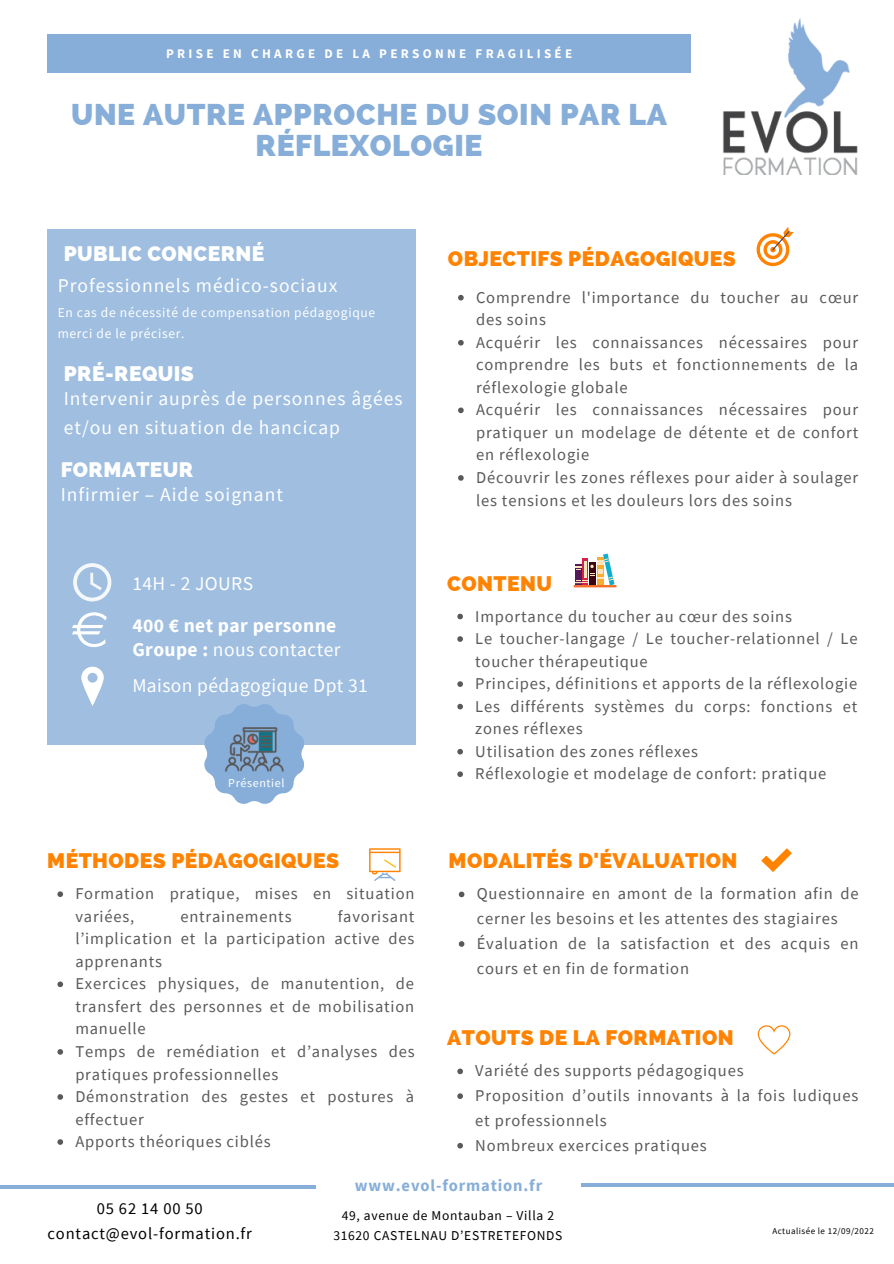
<style>
.page{position:relative;width:894px;height:1264px;background:#fff}
.page>*{position:absolute;margin:0;border:0;box-sizing:border-box;transform-origin:0 0}
.t1{font:800 30px/30.5px "Raleway";letter-spacing:.02em;color:#87aed9;text-align:center}
.t2{font:800 21px "Raleway";letter-spacing:.02em;color:#ff8200}
.t3{font:800 21px "Raleway";letter-spacing:.02em;color:#fff}
.t4{font:19.5px/29.2px "Source Sans Pro";letter-spacing:.05em;color:#fff}
.t5{font:700 19.5px/24.8px "Source Sans Pro";letter-spacing:.02em;color:#fff}
.t6{font:19.5px "Source Sans Pro";letter-spacing:.02em;color:#fff}
.t7{font:16.5px/22.5px "Source Sans Pro";letter-spacing:.05em;color:#595959}
.t8{font:16.5px/24.8px "Source Sans Pro";letter-spacing:.05em;color:#000;text-align:center}
.t9{font:700 16.5px "Source Sans Pro";letter-spacing:.05em;color:#87aed9}
.t10{font:13.5px/20.2px "Source Sans Pro";letter-spacing:.05em;color:#fff}
.t11{font:13.5px/20.2px "Source Sans Pro";letter-spacing:.05em;color:#000;text-align:center}
.t12{font:700 13.05px "Source Sans Pro";letter-spacing:.25em;color:#fff}
.t13{font:12px "Source Sans Pro";letter-spacing:.05em;color:#fff}
.t14{font:9px "Source Sans Pro";letter-spacing:.05em;color:#000}
.s1{font-weight:400}
</style>
<div class="page">
<svg style="left:0;top:1185px;width:315px;height:3px"></svg>
<hr style="left:580px;top:1183px;width:313px;height:3px;background:#87aed9">
<div style="left:47px;top:229px;width:368px;height:515px;background:#9fbee0"></div>
<svg style="left:73px;top:563px;width:38px;height:38px"></svg>
<svg style="left:457px;top:613px;width:6px;height:6px"></svg>
<svg style="left:457px;top:636px;width:6px;height:6px"></svg>
<svg style="left:457px;top:681px;width:6px;height:6px"></svg>
<svg style="left:457px;top:703px;width:6px;height:6px"></svg>
<svg style="left:457px;top:749px;width:6px;height:5px"></svg>
<svg style="left:457px;top:771px;width:6px;height:6px"></svg>
<svg style="left:756px;top:227px;width:37px;height:39px"></svg>
<svg style="left:761px;top:848px;width:30px;height:24px"></svg>
<svg style="left:575px;top:553px;width:39px;height:32px"></svg>
<hr style="left:573px;top:585px;width:43px;height:2px;background:#f47025">
<svg style="left:72px;top:612px;width:35px;height:35px"></svg>
<svg style="left:57px;top:891px;width:6px;height:6px"></svg>
<svg style="left:57px;top:981px;width:6px;height:6px"></svg>
<svg style="left:57px;top:1049px;width:6px;height:5px"></svg>
<svg style="left:57px;top:1094px;width:6px;height:5px"></svg>
<svg style="left:57px;top:1139px;width:6px;height:5px"></svg>
<svg style="left:369px;top:848px;width:31px;height:33px"></svg>
<svg style="left:81px;top:666px;width:23px;height:40px"></svg>
<svg style="left:458px;top:891px;width:6px;height:6px"></svg>
<svg style="left:458px;top:941px;width:6px;height:5px"></svg>
<svg style="left:458px;top:295px;width:5px;height:5px"></svg>
<svg style="left:458px;top:340px;width:5px;height:5px"></svg>
<svg style="left:458px;top:407px;width:5px;height:6px"></svg>
<svg style="left:458px;top:475px;width:5px;height:6px"></svg>
<div style="left:47px;top:34px;width:643px;height:38px;background:#87aed9"></div>
<img style="left:723px;top:18px;width:135px;height:157px">
<svg style="left:204px;top:704px;width:100px;height:100px"></svg>
<img style="left:215px;top:711px;width:78px;height:77px">
<svg style="left:757px;top:1025px;width:33px;height:29px"></svg>
<svg style="left:457px;top:1068px;width:6px;height:6px"></svg>
<svg style="left:457px;top:1093px;width:6px;height:5px"></svg>
<svg style="left:457px;top:1143px;width:6px;height:5px"></svg>
<p class="t12" style="left:166px;top:45px;width:407px">PRISE EN CHARGE DE LA PERSONNE FRAGILISÉE</p>
<h1 class="t1" style="left:71px;top:100px;width:597px">UNE AUTRE APPROCHE DU SOIN PAR LA<br>RÉFLEXOLOGIE</h1>
<p class="t3" style="left:64px;top:241px;width:202px">PUBLIC CONCERNÉ</p>
<p class="t2" style="left:448px;top:246px;width:289px">OBJECTIFS PÉDAGOGIQUES</p>
<p class="t7" style="left:476px;top:285px;width:383px">Comprendre l'importance du toucher au cœur des soins<br>Acquérir les connaissances nécessaires pour comprendre les buts et fonctionnements de la réflexologie globale<br>Acquérir les connaissances nécessaires pour pratiquer un modelage de détente et de confort en réflexologie<br>Découvrir les zones réflexes pour aider à soulager les tensions et les douleurs lors des soins</p>
<p class="t4" style="left:58px;top:270px;width:281px">Professionnels médico-sociaux</p>
<p class="t10" style="left:58px;top:302px;width:319px">En cas de nécessité de compensation pédagogique merci de le préciser.</p>
<p class="t3" style="left:64px;top:361px;width:131px">PRÉ-REQUIS</p>
<p class="t4" style="left:64px;top:383px;width:340px">Intervenir auprès de personnes âgées et/ou en situation de hancicap</p>
<p class="t3" style="left:61px;top:457px;width:134px">FORMATEUR</p>
<p class="t4" style="left:61px;top:479px;width:224px">Infirmier – Aide soignant</p>
<p class="t6" style="left:132px;top:570px;width:122px">14H - 2 JOURS</p>
<p class="t5" style="left:132px;top:612px;width:210px">400 € net par personne<br>Groupe : <span class="s1">nous contacter</span></p>
<p class="t6" style="left:132px;top:673px;width:237px">Maison pédagogique Dpt 31</p>
<p class="t13" style="left:228px;top:775px;width:58px">Présentiel</p>
<p class="t2" style="left:47px;top:848px;width:293px">MÉTHODES PÉDAGOGIQUES</p>
<p class="t7" style="left:75px;top:882px;width:340px">Formation pratique, mises en situation variées,</p>
<p class="t7" style="left:75px;top:904px;width:341px;text-indent:262px">favorisant l’implication et la participation active des apprenants<br>Exercices physiques, de manutention, de transfert des personnes et de mobilisation manuelle<br>Temps de remédiation et d’analyses des pratiques professionnelles<br>Démonstration des gestes et postures à effectuer<br>Apports théoriques ciblés</p>
<p class="t7" style="left:180px;top:904px;width:113px">entrainements</p>
<p class="t2" style="left:447px;top:571px;width:106px">CONTENU</p>
<p class="t7" style="left:475px;top:604px;width:384px">Importance du toucher au cœur des soins<br>Le toucher-langage / Le toucher-relationnel / Le toucher thérapeutique<br>Principes, définitions et apports de la réflexologie Les différents systèmes du corps: fonctions et zones réflexes<br>Utilisation des zones réflexes<br>Réflexologie et modelage de confort: pratique</p>
<p class="t2" style="left:448px;top:848px;width:290px">MODALITÉS D'ÉVALUATION</p>
<p class="t7" style="left:476px;top:881px;width:383px;line-height:24.8px">Questionnaire en amont de la formation afin de cerner les besoins et les attentes des stagiaires Évaluation de la satisfaction et des acquis en cours et en fin de formation</p>
<p class="t2" style="left:447px;top:1025px;width:288px">ATOUTS DE LA FORMATION</p>
<p class="t7" style="left:475px;top:1058px;width:384px;line-height:24.8px">Variété des supports pédagogiques<br>Proposition d’outils innovants à la fois ludiques et professionnels<br>Nombreux exercices pratiques</p>
<p class="t8" style="left:48px;top:1196px;width:206px">05 62 14 00 50 contact@evol-formation.fr</p>
<p class="t9" style="left:355px;top:1174px;width:189px">www.evol-formation.fr</p>
<p class="t11" style="left:333px;top:1204px;width:230px">49, avenue de Montauban – Villa 2<br>31620 CASTELNAU D’ESTRETEFONDS</p>
<p class="t14" style="left:772px;top:1224px;width:103px">Actualisée le 12/09/2022</p>
</div>
